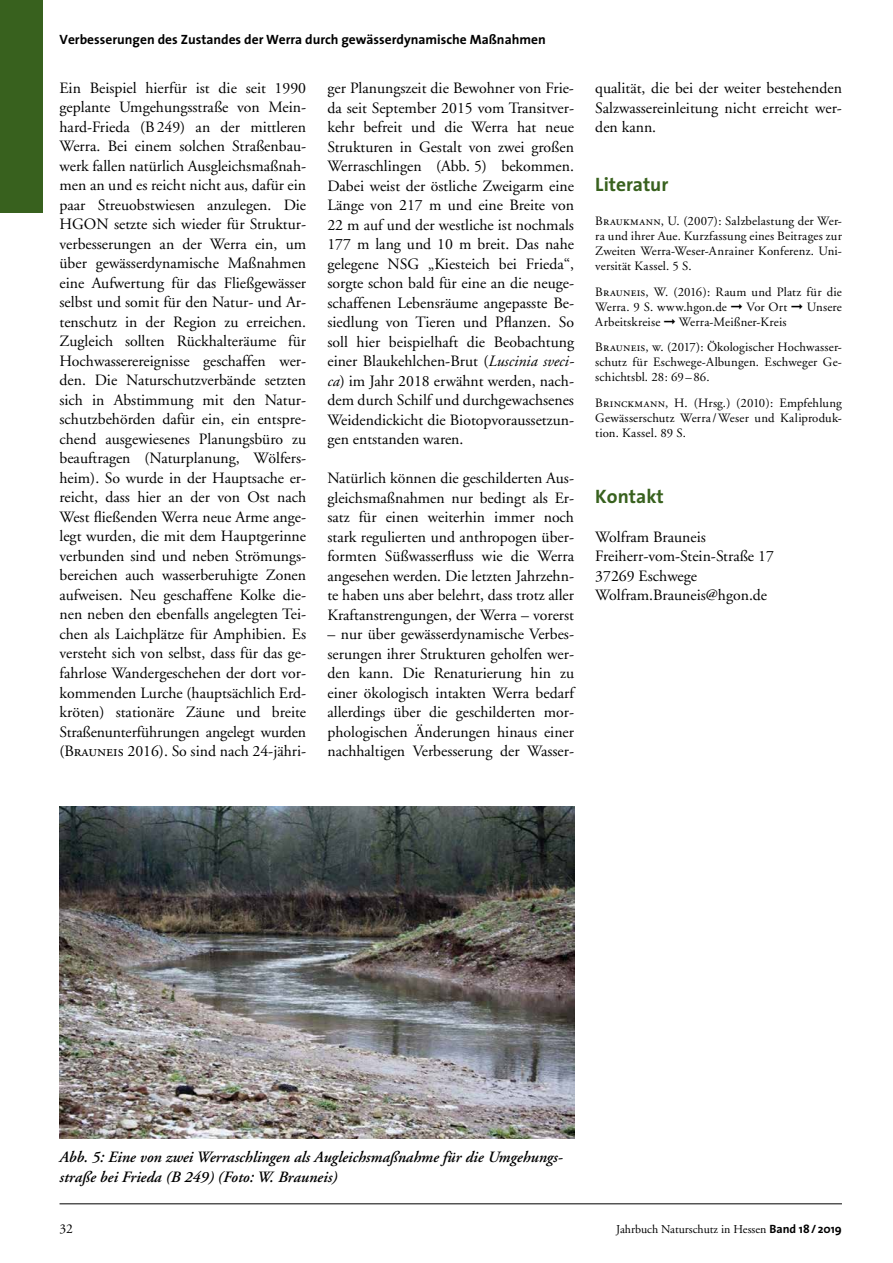
<style>
.page{position:relative;width:893px;height:1263px;background:#fff}
.page>*{position:absolute;margin:0;border:0;box-sizing:border-box;transform-origin:0 0}
.t1{font:700 19.5px "The Sans";color:#38611e}
.t2{font:15.75px/19.5px "Adobe Garamond";color:#000;text-align:justify}
.t3{font:italic 600 15.75px/19.5px "Adobe Garamond";color:#000}
.t4{font:700 13.5px "The Sans";color:#000}
.t5{font:13.5px "Adobe Garamond";color:#000}
.t6{font:12.75px/15px "Adobe Garamond";letter-spacing:.015em;color:#000;text-align:justify}
.t7{font:12px "Adobe Garamond";color:#000}
.s1{font-family:"Adobe Garamond Regular SC"}
.s2{font-style:italic}
.s3{font-family:"The Sans";font-weight:700}
</style>
<div class="page">
<hr style="left:60px;top:1203px;width:782px;height:1px;background:#000">
<div style="left:0;top:0;width:43px;height:213px;background:#38611e"></div>
<img style="left:60px;top:807px;width:514px;height:331px">
<p class="t4" style="left:60px;top:28px;width:488px">Verbesserungen des Zustandes der Werra durch gewässerdynamische Maßnahmen</p>
<p class="t2" style="left:60px;top:79px;width:248px">Ein Beispiel hierfür ist die seit 1990 geplante Umgehungsstraße von Mein&shy;hard-Frieda (B249) an der mittleren Werra. Bei einem solchen Straßenbau&shy;werk fallen natürlich Ausgleichsmaßnah&shy;men an und es reicht nicht aus, dafür ein paar Streuobstwiesen anzulegen. Die HGON setzte sich wieder für Struktur&shy;verbesserungen an der Werra ein, um über gewässerdynamische Maßnahmen eine Aufwertung für das Fließgewässer selbst und somit für den Natur- und Ar&shy;tenschutz in der Region zu erreichen.<br>Zugleich sollten Rückhalteräume für Hochwasserereignisse geschaffen wer&shy;den. Die Naturschutzverbände setzten sich in Abstimmung mit den Natur&shy;schutzbehörden dafür ein, ein entspre&shy;chend ausgewiesenes Planungsbüro zu beauftragen (Naturplanung, Wölfers&shy;heim). So wurde in der Hauptsache er&shy;reicht, dass hier an der von Ost nach West fließenden Werra neue Arme ange&shy;legt wurden, die mit dem Hauptgerinne verbunden sind und neben Strömungs&shy;bereichen auch wasserberuhigte Zonen aufweisen. Neu geschaffene Kolke die&shy;nen neben den ebenfalls angelegten Tei&shy;chen als Laichplätze für Amphibien. Es versteht sich von selbst, dass für das ge&shy;fahrlose Wandergeschehen der dort vor&shy;kommenden Lurche (hauptsächlich Erd&shy;kröten) stationäre Zäune und breite Straßenunterführungen angelegt wurden (<span class="s1">Brauneis</span> 2016). So sind nach 24-jähri-</p>
<p class="t2" style="left:327px;top:79px;width:248px">ger Planungszeit die Bewohner von Frie&shy;da seit September 2015 vom Transitver&shy;kehr befreit und die Werra hat neue Strukturen in Gestalt von zwei großen Werraschlingen (Abb. 5) bekommen.<br>Dabei weist der östliche Zweigarm eine Länge von 217 m und eine Breite von 22 m auf und der westliche ist nochmals 177 m lang und 10 m breit. Das nahe gelegene NSG „Kiesteich bei Frieda“, sorgte schon bald für eine an die neuge&shy;schaffenen Lebensräume angepasste Be&shy;siedlung von Tieren und Pflanzen. So soll hier beispielhaft die Beobachtung einer Blaukehlchen-Brut (<span class="s2">Luscinia sveci&shy;ca</span>) im Jahr 2018 erwähnt werden, nach&shy;dem durch Schilf und durchgewachsenes Weidendickicht die Biotopvoraussetzun&shy;gen entstanden waren.</p>
<p class="t2" style="left:327px;top:469px;width:248px">Natürlich können die geschilderten Aus&shy;gleichsmaßnahmen nur bedingt als Er&shy;satz für einen weiterhin immer noch stark regulierten und anthropogen über&shy;formten Süßwasserfluss wie die Werra angesehen werden. Die letzten Jahrzehn&shy;te haben uns aber belehrt, dass trotz aller Kraftanstrengungen, der Werra – vorerst</p>
<p class="t2" style="left:327px;top:625px;width:248px">– nur über gewässerdynamische Verbes&shy;serungen ihrer Strukturen geholfen wer&shy;den kann. Die Renaturierung hin zu einer ökologisch intakten Werra bedarf allerdings über die geschilderten mor&shy;phologischen Änderungen hinaus einer nachhaltigen Verbesserung der Wasser-</p>
<p class="t2" style="left:595px;top:79px;width:248px">qualität, die bei der weiter bestehenden Salzwassereinleitung nicht erreicht wer&shy;den kann.</p>
<p class="t1" style="left:595px;top:168px;width:75px">Literatur</p>
<p class="t6" style="left:595px;top:214px;width:248px"><span class="s1">Braukmann, U.</span> (2007): Salzbelastung der Wer&shy;ra und ihrer Aue. Kurzfassung eines Beitrages zur Zweiten Werra-Weser-Anrainer Konferenz. Uni&shy;versität Kassel. 5 S.</p>
<p class="t6" style="left:595px;top:284px;width:248px"><span class="s1">Brauneis, W.</span> (2016): Raum und Platz für die Werra. 9 S. www.hgon.de ➞ Vor Ort ➞ Unsere Arbeitskreise ➞ Werra-Meißner-Kreis</p>
<p class="t6" style="left:595px;top:340px;width:248px"><span class="s1">Brauneis, w.</span> (2017): Ökologischer Hochwasser&shy;schutz für Eschwege-Albungen. Eschweger Ge&shy;schichtsbl. 28: 69–86.</p>
<p class="t6" style="left:595px;top:396px;width:248px"><span class="s1">Brinckmann, H.</span> (Hrsg.) (2010): Empfehlung Gewässerschutz Werra/Weser und Kaliproduk&shy;tion. Kassel. 89 S.</p>
<p class="t1" style="left:595px;top:480px;width:70px">Kontakt</p>
<p class="t2" style="left:595px;top:527px;width:180px;text-align:left">Wolfram Brauneis<br>Freiherr-vom-Stein-Straße 17<br>37269 Eschwege<br>Wolfram.Brauneis@hgon.de</p>
<p class="t3" style="left:60px;top:1148px;width:505px">Abb. 5: Eine von zwei Werraschlingen als Augleichsmaßnahme für die Umgehungs&shy;straße bei Frieda (B 249) (Foto: W. Brauneis)</p>
<p class="t5" style="left:60px;top:1222px;width:15px">32</p>
<p class="t7" style="left:616px;top:1223px;width:227px">Jahrbuch Naturschutz in Hessen <span class="s3">Band 18/ 2019</span></p>
</div>
